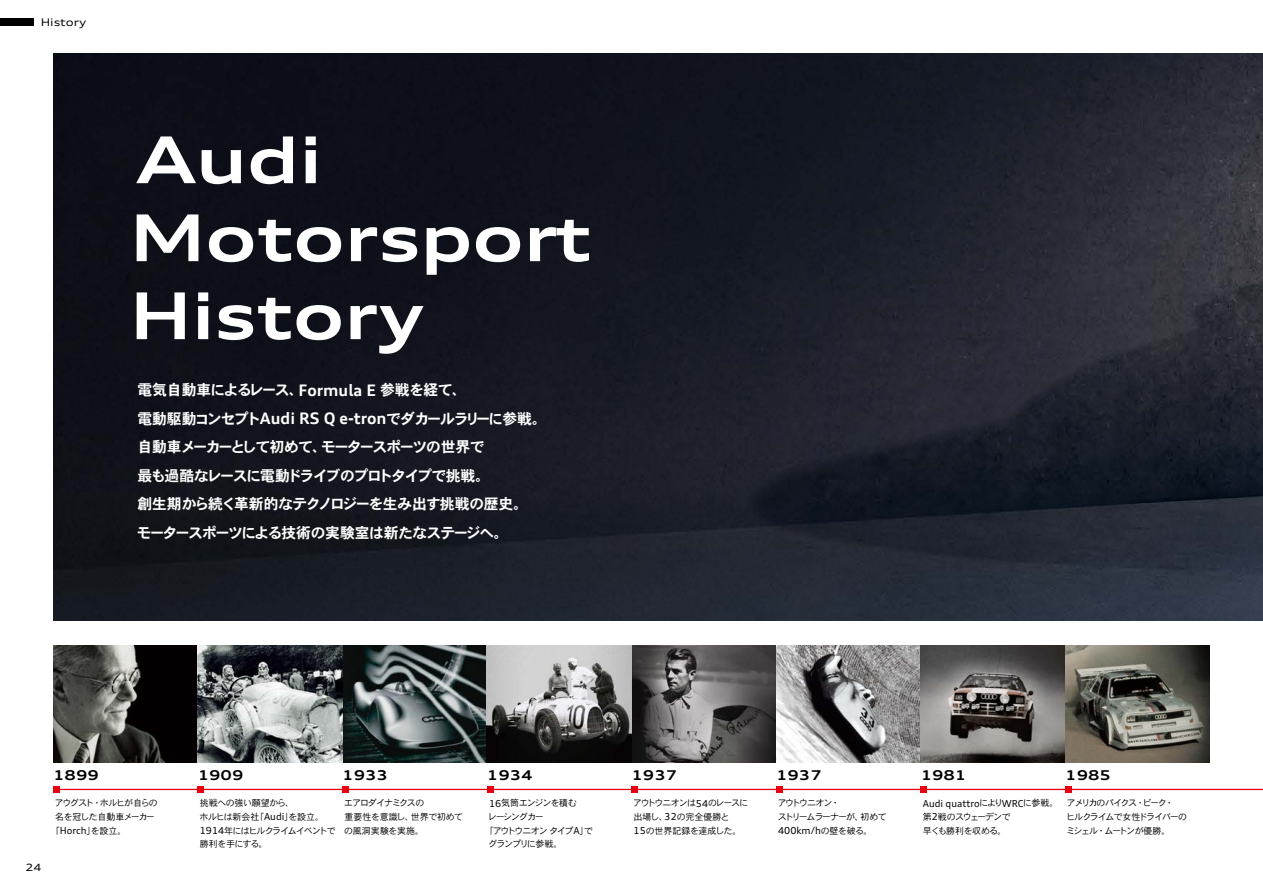
<style>
.page{position:relative;width:1263px;height:893px;background:#fff}
.page>*{position:absolute;margin:0;border:0;box-sizing:border-box;transform-origin:0 0}
.t1{font:700 expanded 64.5px/78px "Audi Type";color:#fff}
.t2{font:14.85px/28.5px "DFHS Gothic Std W7";letter-spacing:-.065em;color:#fff}
.t3{font:700 expanded 13.5px "Audi Type";color:#000}
.t4{font:expanded 10.5px "Audi Type";color:#000}
.t5{font:expanded 10.05px "Audi Type";color:#000}
.t6{font:9.6px "Audi Type";color:#000}
.t7{font:9px/13.6px "DFHS Gothic Std W3";letter-spacing:-.075em;color:#000}
.t8{font:9px/13.6px "DFHS Gothic Std W3";letter-spacing:-.065em;color:#000}
.t9{font:9px/13.6px "DFHS Gothic Std W3";letter-spacing:-.13em;color:#000}
.t10{font:9px/13.6px "DFHS Gothic Std W3";letter-spacing:-.04em;color:#000}
.t11{font:9px/13.6px "DFHS Gothic Std W3";letter-spacing:-.125em;color:#000}
.t12{font:9px "DFHS Gothic Std W3";letter-spacing:-.095em;color:#000}
.t13{font:9px "DFHS Gothic Std W3";letter-spacing:-.135em;color:#000}
.t14{font:9px "DFHS Gothic Std W3";letter-spacing:-.115em;color:#000}
.t15{font:9px "DFHS Gothic Std W3";letter-spacing:-.06em;color:#000}
.s1{font-family:"Audi Type";font-weight:700;font-size:15.9px}
.s2{font-family:"Audi Type";font-size:9.6px}
.s3{font-family:"DFHS Gothic Std W3";font-size:9px}
</style>
<div class="page">
<img style="left:53px;top:645px;width:1157px;height:118px">
<hr style="left:53px;top:789px;width:1210px;height:1px;background:#e60012">
<div style="left:53px;top:786px;width:7px;height:6px;background:#e60012"></div>
<svg style="left:198px;top:786px;width:6px;height:6px"></svg>
<div style="left:342px;top:786px;width:7px;height:6px;background:#e60012"></div>
<svg style="left:487px;top:786px;width:6px;height:6px"></svg>
<div style="left:631px;top:786px;width:7px;height:6px;background:#e60012"></div>
<svg style="left:776px;top:786px;width:6px;height:6px"></svg>
<svg style="left:921px;top:786px;width:6px;height:6px"></svg>
<svg style="left:1065px;top:786px;width:6px;height:6px"></svg>
<img style="left:53px;top:53px;width:1210px;height:568px">
<div style="left:0;top:18px;width:34px;height:8px;background:#000"></div>
<p class="t4" style="left:41px;top:15px;width:47px">History</p>
<h1 class="t1" style="left:130px;top:119px;width:463px">Audi<br>Motorsport<br>History</h1>
<p class="t2" style="left:137px;top:375px;width:411px">電気自動車によるレース、<span class="s1">Formula E</span> 参戦を経て、<br>電動駆動コンセプト<span class="s1">Audi RS Q e-tron</span>でダカールラリーに参戦。自動車メーカーとして初めて、モータースポーツの世界で<br>最も過酷なレースに電動ドライブのプロトタイプで挑戦。<br>創生期から続く革新的なテクノロジーを生み出す挑戦の歴史。<br>モータースポーツによる技術の実験室は新たなステージへ。</p>
<p class="t5" style="left:26px;top:861px;width:17px">24</p>
<p class="t3" style="left:53px;top:766px;width:47px">1899</p>
<p class="t14" style="left:55px;top:798px;width:105px">アウグスト・ホルヒが自らの</p>
<p class="t8" style="left:55px;top:810px;width:101px">名を冠した自動車メーカー</p>
<p class="t12" style="left:51px;top:826px;width:77px">「<span class="s2">Horch</span>」を設立。</p>
<p class="t3" style="left:198px;top:766px;width:47px">1909</p>
<p class="t7" style="left:199px;top:796px;width:138px">挑戦への強い願望から、<br>ホルヒは新会社「<span class="s2">Audi</span>」を設立。<br><span class="s2">1914</span>年にはヒルクライムイベントで勝利を手にする。</p>
<p class="t3" style="left:342px;top:766px;width:47px">1933</p>
<p class="t10" style="left:344px;top:796px;width:120px">エアロダイナミクスの<br>重要性を意識し、世界で初めての風洞実験を実施。</p>
<p class="t3" style="left:487px;top:766px;width:47px">1934</p>
<p class="t15" style="left:489px;top:798px;width:90px"><span class="s2">16</span>気筒エンジンを積む</p>
<p class="t9" style="left:488px;top:810px;width:57px">レーシングカー</p>
<p class="t13" style="left:485px;top:826px;width:110px">「アウトウニオンタイプ<span class="s2">A</span>」で</p>
<p class="t12" style="left:488px;top:839px;width:76px">グランプリに参戦。</p>
<p class="t3" style="left:631px;top:766px;width:47px">1937</p>
<p class="t8" style="left:633px;top:796px;width:117px">アウトウニオンは<span class="s2">54</span>のレースに出場し、<span class="s2">32</span>の完全優勝と<br><span class="s2">15</span>の世界記録を達成した。</p>
<p class="t3" style="left:776px;top:766px;width:47px">1937</p>
<p class="t11" style="left:778px;top:796px;width:111px">アウトウニオン・<br>ストリームラーナーが、初めて</p>
<p class="t6" style="left:778px;top:825px;width:96px">400km/h<span class="s3">の壁を破る。</span></p>
<p class="t3" style="left:921px;top:766px;width:47px">1981</p>
<p class="t6" style="left:923px;top:797px;width:137px">Audi quattro<span class="s3">により</span>WRC<span class="s3">に参戦。</span></p>
<p class="t7" style="left:923px;top:810px;width:89px">第<span class="s2">2</span>戦のスウェーデンで早くも勝利を収める。</p>
<p class="t3" style="left:1065px;top:766px;width:47px">1985</p>
<p class="t9" style="left:1066px;top:796px;width:122px">アメリカのパイクス・ピーク・<br>ヒルクライムで女性ドライバーのミシェル・ムートンが優勝。</p>
</div>
